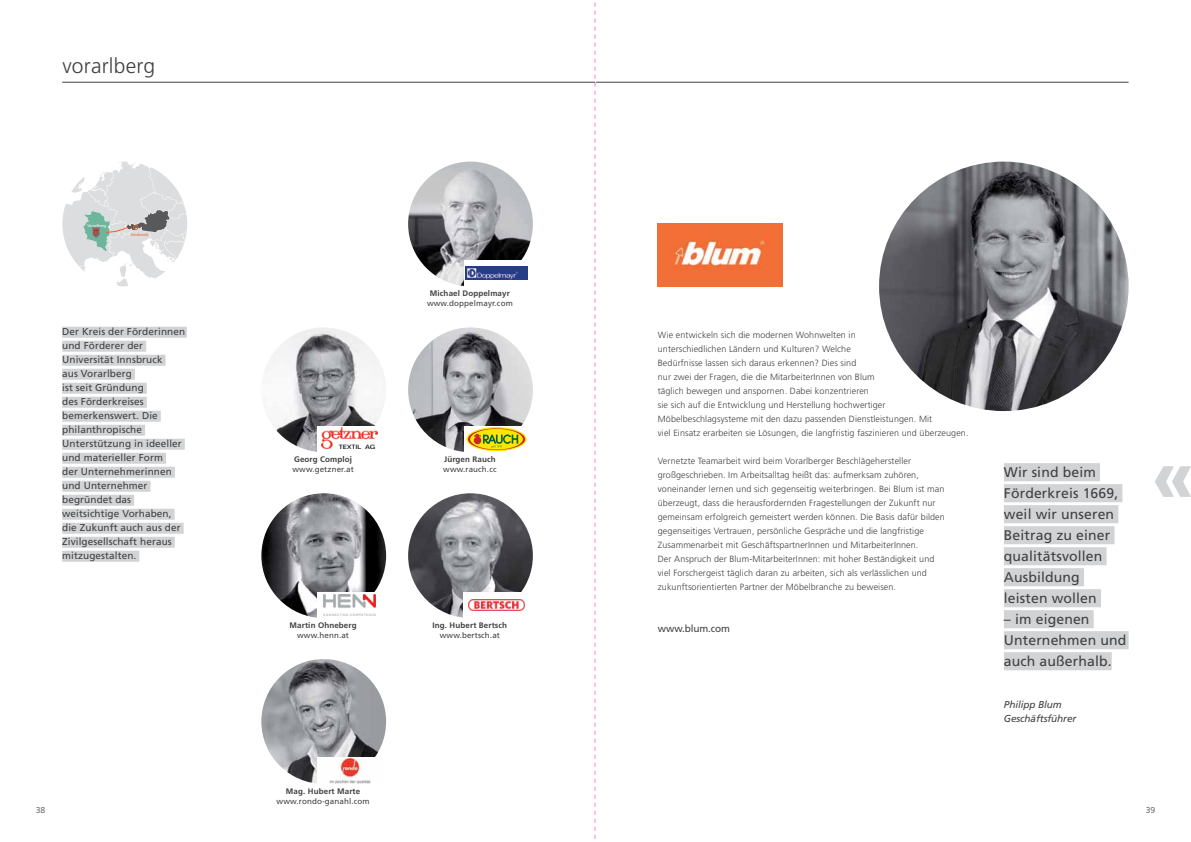
<style>
.page{position:relative;width:1191px;height:842px;background:#fff}
.page>*{position:absolute;margin:0;border:0;box-sizing:border-box;transform-origin:0 0}
.t1{font:300 21px "Frutiger";letter-spacing:.01em;color:#414042}
.t2{font:14px/21px "Frutiger";letter-spacing:.01em;color:#414042}
.t3{font:10px/14px "Frutiger";letter-spacing:.01em;color:#414042}
.t4{font:italic 10px/14px "Frutiger";letter-spacing:-.01em;color:#414042}
.t5{font:10px "Frutiger";letter-spacing:-.01em;color:#414042}
.t6{font:300 9px/14px "Frutiger";letter-spacing:.01em;color:#414042}
.t7{font:300 8.5px "Frutiger";color:#414042}
.t8{font:8px "Frutiger";letter-spacing:.015em;color:#414042}
.t9{font:700 8px "Frutiger";letter-spacing:.015em;color:#414042}
.t10{font:4.3px "Myriad Pro";color:#fff}
.t11{font:4.3px "Myriad Pro";color:#f1602a}
</style>
<div class="page">
<svg style="left:594px;top:2px;width:1px;height:837px"></svg>
<hr style="left:62px;top:82px;width:533px;height:1px;background:#414042">
<hr style="left:596px;top:82px;width:532px;height:1px;background:#414042">
<div style="left:62px;top:327px;width:125px;height:11px;background:#d1d3d4"></div>
<div style="left:62px;top:341px;width:84px;height:11px;background:#d1d3d4"></div>
<div style="left:62px;top:355px;width:103px;height:11px;background:#d1d3d4"></div>
<div style="left:62px;top:369px;width:73px;height:11px;background:#d1d3d4"></div>
<div style="left:62px;top:383px;width:85px;height:11px;background:#d1d3d4"></div>
<div style="left:62px;top:397px;width:85px;height:11px;background:#d1d3d4"></div>
<div style="left:62px;top:411px;width:99px;height:11px;background:#d1d3d4"></div>
<div style="left:62px;top:425px;width:83px;height:11px;background:#d1d3d4"></div>
<div style="left:62px;top:439px;width:123px;height:11px;background:#d1d3d4"></div>
<div style="left:62px;top:453px;width:104px;height:11px;background:#d1d3d4"></div>
<div style="left:62px;top:467px;width:113px;height:11px;background:#d1d3d4"></div>
<div style="left:62px;top:481px;width:88px;height:11px;background:#d1d3d4"></div>
<div style="left:62px;top:495px;width:72px;height:11px;background:#d1d3d4"></div>
<div style="left:62px;top:509px;width:113px;height:11px;background:#d1d3d4"></div>
<div style="left:62px;top:523px;width:122px;height:11px;background:#d1d3d4"></div>
<div style="left:62px;top:537px;width:113px;height:11px;background:#d1d3d4"></div>
<div style="left:62px;top:551px;width:77px;height:11px;background:#d1d3d4"></div>
<img style="left:658px;top:224px;width:124px;height:62px">
<div style="left:1004px;top:463px;width:96px;height:18px;background:#d1d3d4"></div>
<div style="left:1004px;top:484px;width:118px;height:18px;background:#d1d3d4"></div>
<div style="left:1004px;top:505px;width:114px;height:18px;background:#d1d3d4"></div>
<div style="left:1004px;top:526px;width:110px;height:18px;background:#d1d3d4"></div>
<div style="left:1004px;top:547px;width:102px;height:18px;background:#d1d3d4"></div>
<div style="left:1004px;top:568px;width:80px;height:18px;background:#d1d3d4"></div>
<div style="left:1004px;top:589px;width:97px;height:18px;background:#d1d3d4"></div>
<div style="left:1004px;top:610px;width:89px;height:18px;background:#d1d3d4"></div>
<div style="left:1004px;top:631px;width:124px;height:18px;background:#d1d3d4"></div>
<div style="left:1004px;top:652px;width:107px;height:18px;background:#d1d3d4"></div>
<svg style="left:1155px;top:466px;width:36px;height:31px"></svg>
<img style="left:879px;top:162px;width:249px;height:249px;border-radius:125px">
<svg style="left:62px;top:162px;width:125px;height:124px"></svg>
<img style="left:408px;top:162px;width:125px;height:124px;border-radius:62px">
<div style="left:464px;top:260px;width:65px;height:26px;background:#fff"></div>
<img style="left:465px;top:267px;width:62px;height:13px">
<img style="left:261px;top:327px;width:125px;height:125px;border-radius:62px">
<div style="left:317px;top:426px;width:65px;height:26px;background:#fff"></div>
<img style="left:322px;top:428px;width:56px;height:21px">
<img style="left:408px;top:327px;width:125px;height:125px;border-radius:62px">
<div style="left:464px;top:426px;width:65px;height:26px;background:#fff"></div>
<svg style="left:466px;top:427px;width:60px;height:24px"></svg>
<svg style="left:468px;top:428px;width:57px;height:22px"></svg>
<img style="left:261px;top:493px;width:125px;height:125px;border-radius:62px">
<svg style="left:317px;top:592px;width:59px;height:26px"></svg>
<img style="left:323px;top:595px;width:53px;height:20px">
<img style="left:408px;top:493px;width:125px;height:125px;border-radius:62px">
<div style="left:464px;top:592px;width:65px;height:26px;background:#fff"></div>
<img style="left:468px;top:599px;width:57px;height:12px">
<img style="left:261px;top:659px;width:125px;height:125px;border-radius:62px">
<img style="left:317px;top:758px;width:57px;height:26px">
<h1 class="t1" style="left:62px;top:54px;width:94px">vorarlberg</h1>
<p class="t10" style="left:87px;top:223px;width:20px">Vorarlberg</p>
<p class="t11" style="left:131px;top:232px;width:19px">Innsbruck</p>
<p class="t3" style="left:62px;top:325px;width:124px">Der Kreis der Förderinnen und Förderer der<br>Universität Innsbruck<br>aus Vorarlberg<br>ist seit Gründung<br>des Förderkreises bemerkenswert. Die philanthropische<br>Unterstützung in ideeller und materieller Form<br>der Unternehmerinnen und Unternehmer begründet das weitsichtige Vorhaben, die Zukunft auch aus der<br>Zivilgesellschaft heraus mitzugestalten.</p>
<p class="t9" style="left:294px;top:454px;width:59px">Georg Comploj</p>
<p class="t8" style="left:292px;top:464px;width:63px">www.getzner.at</p>
<p class="t9" style="left:290px;top:620px;width:69px">Martin Ohneberg</p>
<p class="t8" style="left:297px;top:630px;width:53px">www.henn.at</p>
<p class="t9" style="left:430px;top:288px;width:81px">Michael Doppelmayr</p>
<p class="t8" style="left:427px;top:298px;width:87px">www.doppelmayr.com</p>
<p class="t9" style="left:444px;top:454px;width:53px">Jürgen Rauch</p>
<p class="t8" style="left:443px;top:464px;width:55px">www.rauch.cc</p>
<p class="t9" style="left:432px;top:620px;width:76px">Ing. Hubert Bertsch</p>
<p class="t8" style="left:440px;top:630px;width:62px">www.bertsch.at</p>
<p class="t9" style="left:286px;top:786px;width:76px">Mag. Hubert Marte</p>
<p class="t8" style="left:277px;top:796px;width:94px">www.rondo-ganahl.com</p>
<p class="t6" style="left:658px;top:328px;width:312px">Wie entwickeln sich die modernen Wohnwelten in<br>unterschiedlichen Ländern und Kulturen? Welche<br>Bedürfnisse lassen sich daraus erkennen? Dies sind<br>nur zwei der Fragen, die die MitarbeiterInnen von Blum<br>täglich bewegen und anspornen. Dabei konzentrieren<br>sie sich auf die Entwicklung und Herstellung hochwertiger Möbelbeschlagsysteme mit den dazu passenden Dienstleistungen. Mit<br>viel Einsatz erarbeiten sie Lösungen, die langfristig faszinieren und überzeugen.</p>
<p class="t6" style="left:658px;top:454px;width:288px">Vernetzte Teamarbeit wird beim Vorarlberger Beschlägehersteller großgeschrieben. Im Arbeitsalltag heißt das: aufmerksam zuhören, voneinander lernen und sich gegenseitig weiterbringen. Bei Blum ist man überzeugt, dass die herausfordernden Fragestellungen der Zukunft nur gemeinsam erfolgreich gemeistert werden können. Die Basis dafür bilden gegenseitiges Vertrauen, persönliche Gespräche und die langfristige Zusammenarbeit mit GeschäftspartnerInnen und MitarbeiterInnen.<br>Der Anspruch der Blum-MitarbeiterInnen: mit hoher Beständigkeit und viel Forschergeist täglich daran zu arbeiten, sich als verlässlichen und zukunftsorientierten Partner der Möbelbranche zu beweisen.</p>
<p class="t5" style="left:658px;top:623px;width:74px">www.blum.com</p>
<h2 class="t2" style="left:1004px;top:462px;width:116px">Wir sind beim<br>Förderkreis 1669, weil wir unseren<br>Beitrag zu einer qualitätsvollen<br>Ausbildung leisten wollen</h2>
<h2 class="t2" style="left:1004px;top:609px;width:124px">– im eigenen<br>Unternehmen und auch außerhalb.</h2>
<p class="t4" style="left:1004px;top:698px;width:74px">Philipp Blum<br>Geschäftsführer</p>
<p class="t7" style="left:36px;top:806px;width:11px">38</p>
<p class="t7" style="left:1145px;top:806px;width:11px">39</p>
</div>
